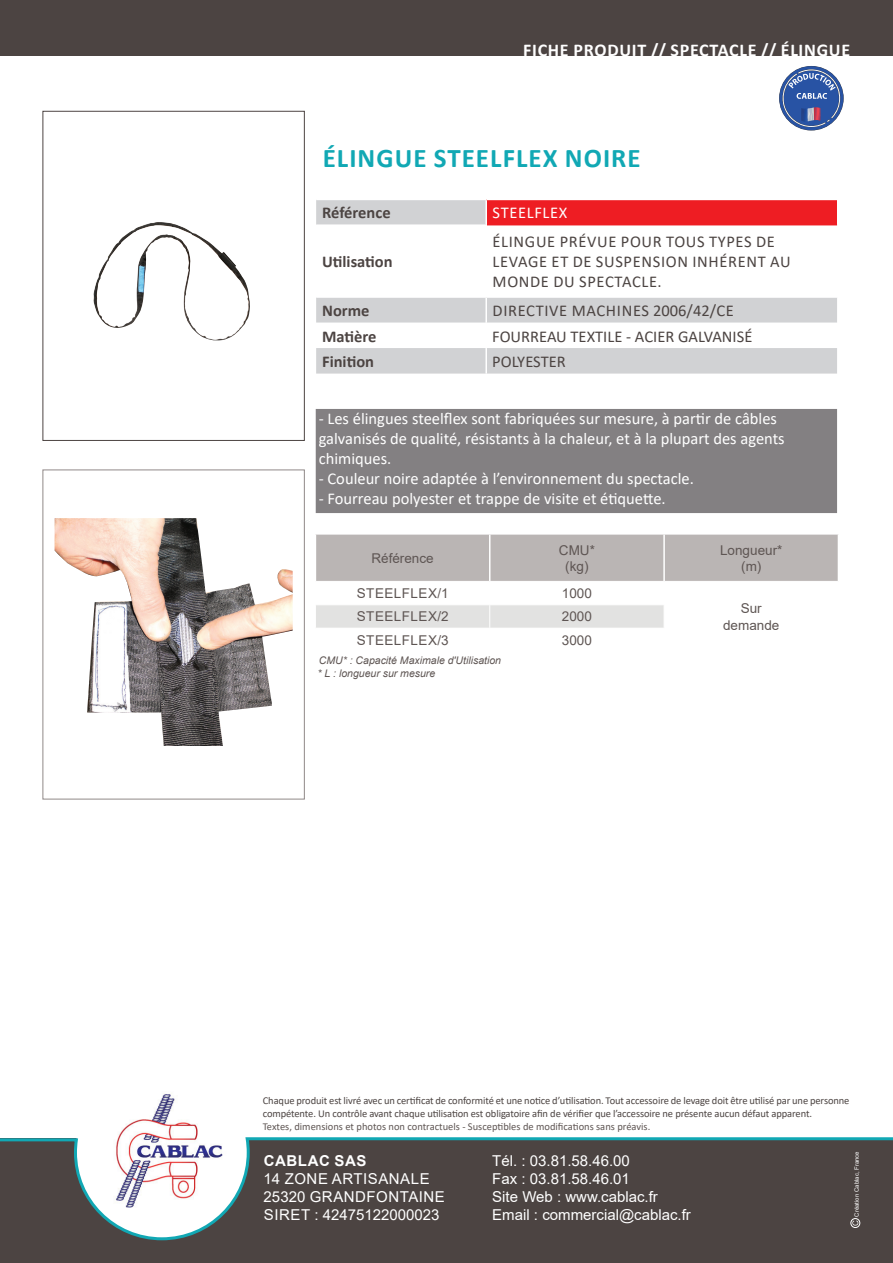
<style>
.page{position:relative;width:893px;height:1263px;background:#fff}
.page>*{position:absolute;margin:0;border:0;box-sizing:border-box;transform-origin:0 0}
.t1{font:700 27px "Calibri";letter-spacing:.04em;color:#11a8b4}
.t2{font:700 18px "Calibri";letter-spacing:.04em;color:#fff}
.t3{font:16.5px/19.8px "Calibri";color:#fff}
.t4{font:16.5px/19.8px "Calibri";letter-spacing:.04em;color:#4c4442}
.t5{font:700 16.5px "Calibri";color:#4c4442}
.t6{font:16.5px "Calibri";color:#4c4442}
.t7{font:16.5px "Calibri";letter-spacing:.04em;color:#fff}
.t8{font:15px "Arial";color:#fff}
.t9{font:15px "Arial";letter-spacing:.035em;color:#fff}
.t10{font:700 15px "Arial";letter-spacing:.035em;color:#fff}
.t11{font:13.5px "Arial";color:#5e5553}
.t12{font:13.5px "Arial";letter-spacing:.035em;color:#5e5553}
.t13{font:10.5px/12.6px "Calibri";letter-spacing:-.01em;color:#4c4442}
.t14{font:10.5px "Calibri";color:#5e5553}
.t15{font:italic 10.5px "Arial";color:#5e5553}
.t16{font:6px "Arial";color:#fff}
</style>
<div class="page">
<div style="left:43px;top:111px;width:262px;height:330px;border:1px solid #4c4442"></div>
<div style="left:43px;top:469px;width:262px;height:330px;border:1px solid #908988"></div>
<div style="left:0;top:1138px;width:893px;height:125px;background:#4c4442"></div>
<img style="left:118px;top:1093px;width:80px;height:43px">
<div style="left:0;top:0;width:893px;height:55px;background:#4c4442"></div>
<svg style="left:0;top:1136px;width:893px;height:105px"></svg>
<div style="left:850px;top:1218px;width:10px;height:10px;border:1px solid #fff;border-radius:50%"></div>
<svg style="left:852px;top:1220px;width:6px;height:5px"></svg>
<img style="left:93px;top:222px;width:157px;height:119px">
<img style="left:55px;top:518px;width:238px;height:228px">
<svg style="left:316px;top:200px;width:521px;height:174px"></svg>
<div style="left:486px;top:199px;width:351px;height:26px;background:#ee1d23"></div>
<hr style="left:316px;top:296px;width:170px;height:2px;background:#fff">
<hr style="left:486px;top:296px;width:351px;height:2px;background:#fff">
<hr style="left:316px;top:225px;width:169px;height:1px;background:#fff">
<hr style="left:487px;top:225px;width:350px;height:1px;background:#ee1d23">
<hr style="left:485px;top:200px;width:2px;height:25px;background:#fff">
<hr style="left:485px;top:225px;width:2px;height:71px;background:#fff">
<hr style="left:485px;top:298px;width:2px;height:25px;background:#fff">
<hr style="left:485px;top:323px;width:2px;height:25px;background:#fff">
<hr style="left:485px;top:348px;width:2px;height:26px;background:#fff">
<hr style="left:486px;top:199px;width:351px;height:1px;background:#fff">
<svg style="left:779px;top:66px;width:65px;height:65px"></svg>
<div style="left:317px;top:410px;width:519px;height:102px;background:#838082"></div>
<div style="left:316px;top:409px;width:521px;height:104px;border:3px solid #838082"></div>
<svg style="left:316px;top:535px;width:522px;height:93px"></svg>
<p class="t2" style="left:523px;top:37px;width:328px">FICHE PRODUIT // SPECTACLE // ÉLINGUE</p>
<p class="t1" style="left:323px;top:139px;width:320px">ÉLINGUE STEELFLEX NOIRE</p>
<p class="t5" style="left:322px;top:201px;width:70px">Référence</p>
<p class="t7" style="left:493px;top:201px;width:76px">STEELFLEX</p>
<p class="t5" style="left:322px;top:250px;width:72px">Utilisation</p>
<p class="t4" style="left:493px;top:232px;width:300px">ÉLINGUE PRÉVUE POUR TOUS TYPES DE<br>LEVAGE ET DE SUSPENSION INHÉRENT AU<br>MONDE DU SPECTACLE.</p>
<p class="t5" style="left:322px;top:299px;width:49px">Norme</p>
<p class="t4" style="left:493px;top:300px;width:243px">DIRECTIVE MACHINES 2006/42/CE</p>
<p class="t5" style="left:322px;top:324px;width:56px">Matière</p>
<p class="t6" style="left:492px;top:325px;width:262px">FOURREAU TEXTILE - ACIER GALVANISÉ</p>
<p class="t5" style="left:322px;top:350px;width:53px">Finition</p>
<p class="t6" style="left:492px;top:350px;width:75px">POLYESTER</p>
<p class="t3" style="left:319px;top:408px;width:467px">- Les élingues steelflex sont fabriquées sur mesure, à partir de câbles galvanisés de qualité, résistants à la chaleur, et à la plupart des agents chimiques.</p>
<p class="t3" style="left:319px;top:468px;width:377px">- Couleur noire adaptée à l’environnement du spectacle.</p>
<p class="t3" style="left:319px;top:488px;width:348px">- Fourreau polyester et trappe de visite et étiquette.</p>
<p class="t11" style="left:371px;top:549px;width:64px">Référence</p>
<p class="t11" style="left:559px;top:541px;width:37px">CMU*</p>
<p class="t11" style="left:565px;top:557px;width:25px">(kg)</p>
<p class="t12" style="left:357px;top:584px;width:93px">STEELFLEX/1</p>
<p class="t11" style="left:562px;top:584px;width:32px">1000</p>
<p class="t12" style="left:357px;top:607px;width:93px">STEELFLEX/2</p>
<p class="t11" style="left:562px;top:607px;width:32px">2000</p>
<p class="t12" style="left:357px;top:631px;width:93px">STEELFLEX/3</p>
<p class="t11" style="left:562px;top:631px;width:32px">3000</p>
<p class="t15" style="left:319px;top:653px;width:184px">CMU* : Capacité Maximale d'Utilisation</p>
<p class="t15" style="left:318px;top:666px;width:119px">* L : longueur sur mesure</p>
<p class="t11" style="left:720px;top:541px;width:64px">Longueur*</p>
<p class="t11" style="left:741px;top:557px;width:22px">(m)</p>
<p class="t11" style="left:741px;top:599px;width:23px">Sur</p>
<p class="t11" style="left:723px;top:616px;width:58px">demande</p>
<p class="t13" style="left:263px;top:1094px;width:588px">Chaque produit est livré avec un certificat de conformité et une notice d’utilisation. Tout accessoire de levage doit être utilisé par une personne compétente. Un contrôle avant chaque utilisation est obligatoire afin de vérifier que l’accessoire ne présente aucun défaut apparent.</p>
<p class="t14" style="left:263px;top:1119px;width:389px">Textes, dimensions et photos non contractuels - Susceptibles de modifications sans préavis.</p>
<p class="t10" style="left:264px;top:1150px;width:104px">CABLAC SAS</p>
<p class="t9" style="left:264px;top:1168px;width:168px">14 ZONE ARTISANALE</p>
<p class="t9" style="left:264px;top:1186px;width:183px">25320 GRANDFONTAINE</p>
<p class="t8" style="left:264px;top:1204px;width:177px">SIRET : 42475122000023</p>
<p class="t8" style="left:492px;top:1150px;width:139px">Tél. : 03.81.58.46.00</p>
<p class="t8" style="left:492px;top:1168px;width:139px">Fax : 03.81.58.46.01</p>
<p class="t8" style="left:492px;top:1186px;width:167px">Site Web : www.cablac.fr</p>
<p class="t8" style="left:492px;top:1204px;width:200px">Email : commercial@cablac.fr</p>
<p class="t16" style="left:853px;top:1216px;width:67px;rotate:-90deg">Création Cablac, France</p>
</div>
